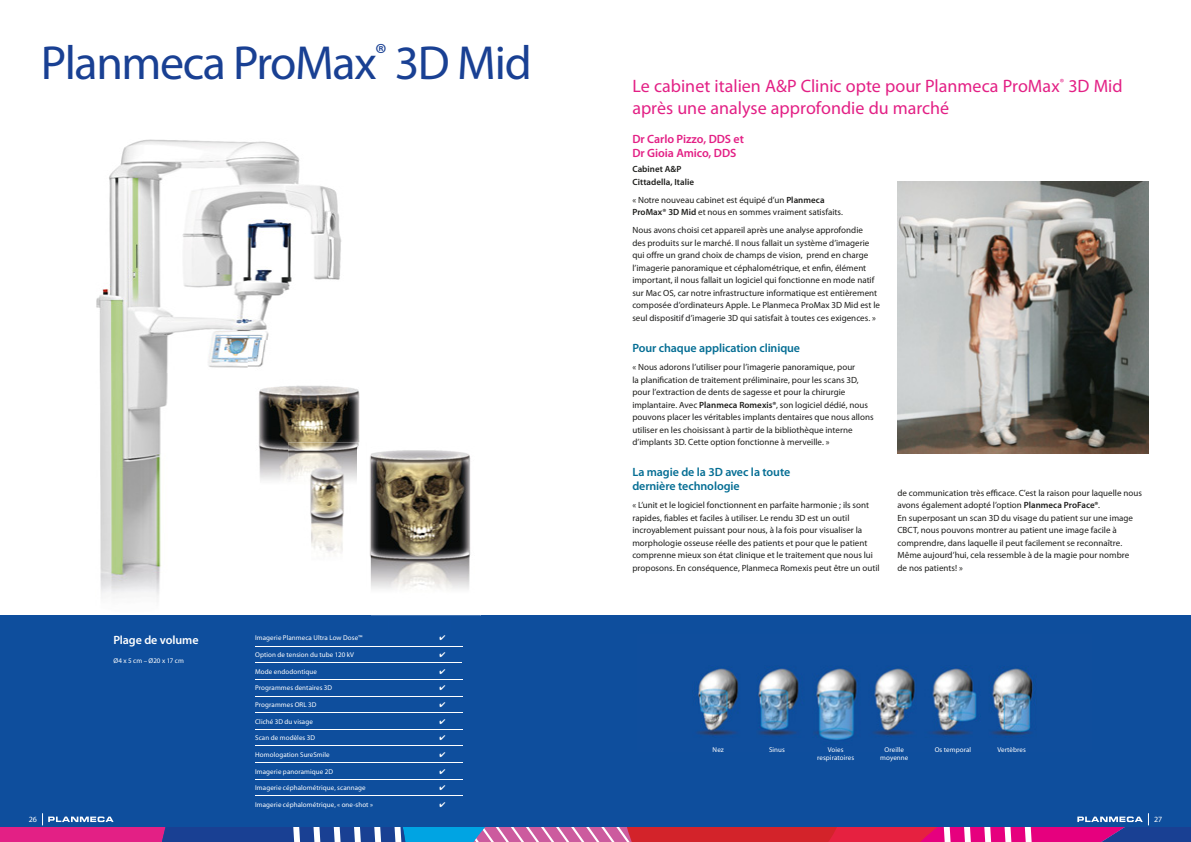
<style>
.page{position:relative;width:1191px;height:842px;background:#fff}
.page>*{position:absolute;margin:0;border:0;box-sizing:border-box;transform-origin:0 0}
.t1{font:48px "Myriad Pro";letter-spacing:-.03em;color:#194093}
.t2{font:18px/22px "Myriad Pro";color:#e32085}
.t3{font:600 12px/14px "Myriad Pro";letter-spacing:-.01em;color:#056e94}
.t4{font:600 12px/14px "Myriad Pro";letter-spacing:-.01em;color:#e32085}
.t5{font:600 12px "Myriad Pro";letter-spacing:-.005em;color:#fff}
.t6{font:9px/12.5px "Myriad Pro";color:#1d1d1b}
.t7{font:600 9px/12.5px "Myriad Pro";letter-spacing:.005em;color:#1d1d1b}
.t8{font:8px "Myriad Pro";color:#fff}
.t9{font:7px/8px "Myriad Pro";letter-spacing:.01em;color:#fff;text-align:center}
.s1{font-weight:600}
</style>
<div class="page">
<div style="left:0;top:615px;width:1191px;height:227px;background:#0e4e9d"></div>
<img style="left:370px;top:450px;width:111px;height:166px">
<img style="left:897px;top:181px;width:252px;height:272px">
<img style="left:96px;top:139px;width:246px;height:235px">
<img style="left:100px;top:374px;width:68px;height:224px">
<img style="left:370px;top:450px;width:1px;height:28px">
<img style="left:370px;top:581px;width:1px;height:34px">
<img style="left:248px;top:340px;width:112px;height:141px">
<img style="left:288px;top:442px;width:72px;height:112px">
<img style="left:697px;top:668px;width:336px;height:72px">
<svg style="left:0;top:813px;width:1191px;height:29px"></svg>
<hr style="left:255px;top:646px;width:207px;height:1px;background:#fff">
<hr style="left:422px;top:662px;width:40px;height:1px;background:#fff">
<hr style="left:255px;top:679px;width:207px;height:1px;background:#fff">
<hr style="left:255px;top:696px;width:207px;height:1px;background:#fff">
<hr style="left:255px;top:712px;width:207px;height:1px;background:#fff">
<hr style="left:255px;top:729px;width:207px;height:1px;background:#fff">
<hr style="left:255px;top:746px;width:207px;height:1px;background:#fff">
<hr style="left:255px;top:762px;width:207px;height:1px;background:#fff">
<hr style="left:255px;top:779px;width:207px;height:1px;background:#fff">
<hr style="left:255px;top:795px;width:207px;height:1px;background:#fff">
<hr style="left:255px;top:662px;width:167px;height:1px;background:#fff">
<h1 class="t1" style="left:41px;top:44px;width:492px">Planmeca ProMax<sup>®</sup> 3D Mid</h1>
<h3 class="t5" style="left:113px;top:635px;width:87px">Plage de volume</h3>
<p class="t9" style="left:113px;top:658px;width:72px">Ø4 x 5 cm – Ø20 x 17 cm</p>
<p class="t9" style="left:255px;top:634px;width:109px">Imagerie Planmeca Ultra Low Dose™</p>
<p class="t9" style="left:255px;top:651px;width:100px">Option de tension du tube 120 kV</p>
<p class="t9" style="left:255px;top:668px;width:63px">Mode endodontique</p>
<p class="t9" style="left:255px;top:684px;width:78px">Programmes dentaires 3D</p>
<p class="t9" style="left:255px;top:701px;width:63px">Programmes ORL 3D</p>
<p class="t9" style="left:255px;top:718px;width:59px">Cliché 3D du visage</p>
<p class="t9" style="left:255px;top:734px;width:61px">Scan de modèles 3D</p>
<p class="t9" style="left:255px;top:751px;width:76px">Homologation SureSmile</p>
<p class="t9" style="left:255px;top:768px;width:79px">Imagerie panoramique 2D</p>
<p class="t9" style="left:255px;top:784px;width:112px">Imagerie céphalométrique, scannage</p>
<p class="t9" style="left:255px;top:801px;width:119px">Imagerie céphalométrique, « one-shot »</p>
<h2 class="t2" style="left:632px;top:76px;width:492px">Le cabinet italien A&amp;P Clinic opte pour Planmeca ProMax<sup>®</sup> 3D Mid après une analyse approfondie du marché</h2>
<h3 class="t4" style="left:632px;top:133px;width:113px">Dr Carlo Pizzo, DDS et<br>Dr Gioia Amico, DDS</h3>
<p class="t7" style="left:632px;top:163px;width:63px">Cabinet A&amp;P<br>Cittadella, Italie</p>
<p class="t6" style="left:632px;top:194px;width:212px">« Notre nouveau cabinet est équipé d’un <span class="s1">Planmeca<br>ProMax® 3D Mid</span> et nous en sommes vraiment satisfaits.</p>
<p class="t6" style="left:632px;top:225px;width:249px">Nous avons choisi cet appareil après une analyse approfondie<br>des produits sur le marché. Il nous fallait un système d’imagerie qui offre un grand choix de champs de vision, prend en charge l’imagerie panoramique et céphalométrique, et enfin, élément important, il nous fallait un logiciel qui fonctionne en mode natif sur Mac OS, car notre infrastructure informatique est entièrement composée d’ordinateurs Apple. Le Planmeca ProMax 3D Mid est le seul dispositif d’imagerie 3D qui satisfait à toutes ces exigences. »</p>
<h3 class="t3" style="left:632px;top:342px;width:169px">Pour chaque application clinique</h3>
<p class="t6" style="left:632px;top:361px;width:243px">« Nous adorons l’utiliser pour l’imagerie panoramique, pour<br>la planification de traitement préliminaire, pour les scans 3D, pour l’extraction de dents de sagesse et pour la chirurgie implantaire. Avec <span class="s1">Planmeca Romexis®</span>, son logiciel dédié, nous pouvons placer les véritables implants dentaires que nous allons utiliser en les choisissant à partir de la bibliothèque interne d’implants 3D. Cette option fonctionne à merveille. »</p>
<h3 class="t3" style="left:632px;top:466px;width:159px">La magie de la 3D avec la toute dernière technologie</h3>
<p class="t6" style="left:632px;top:500px;width:249px">« L’unit et le logiciel fonctionnent en parfaite harmonie ; ils sont rapides, fiables et faciles à utiliser. Le rendu 3D est un outil incroyablement puissant pour nous, à la fois pour visualiser la morphologie osseuse réelle des patients et pour que le patient comprenne mieux son état clinique et le traitement que nous lui proposons. En conséquence, Planmeca Romexis peut être un outil</p>
<p class="t6" style="left:897px;top:487px;width:246px">de communication très efficace. C’est la raison pour laquelle nous avons également adopté l’option <span class="s1">Planmeca ProFace®</span>.<br>En superposant un scan 3D du visage du patient sur une image CBCT, nous pouvons montrer au patient une image facile à comprendre, dans laquelle il peut facilement se reconnaître.<br>Même aujourd’hui, cela ressemble à de la magie pour nombre<br>de nos patients! »</p>
<p class="t9" style="left:712px;top:747px;width:13px">Nez</p>
<p class="t9" style="left:769px;top:747px;width:17px">Sinus</p>
<p class="t9" style="left:817px;top:747px;width:38px">Voies respiratoires</p>
<p class="t9" style="left:880px;top:747px;width:30px">Oreille moyenne</p>
<p class="t9" style="left:934px;top:747px;width:38px">Os temporal</p>
<p class="t9" style="left:997px;top:747px;width:30px">Vertèbres</p>
<p class="t8" style="left:29px;top:816px;width:10px">26</p>
<p class="t8" style="left:1154px;top:816px;width:10px">27</p>
</div>
